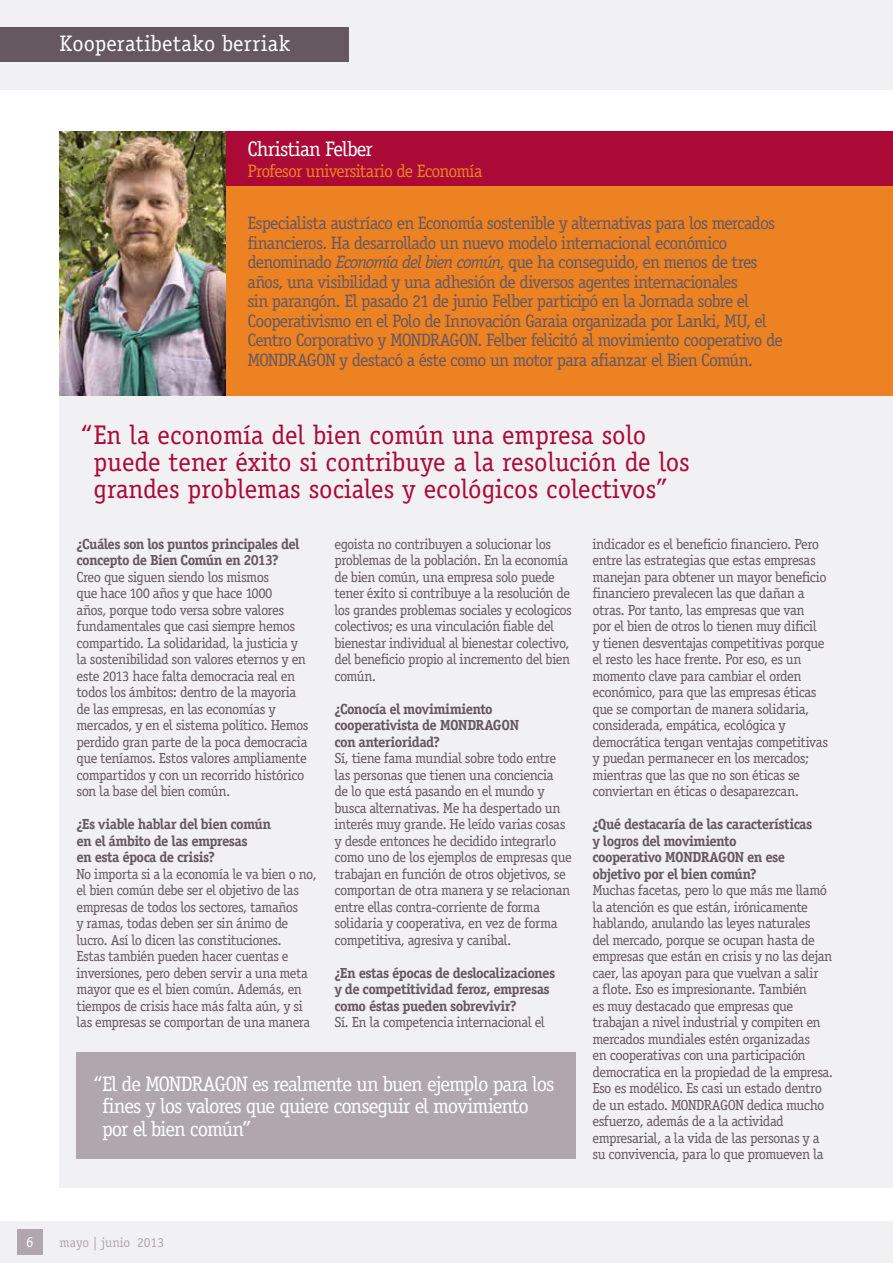
<style>
.page{position:relative;width:893px;height:1263px;background:#fff}
.page>*{position:absolute;margin:0;border:0;box-sizing:border-box;transform-origin:0 0}
.t1{font:27px/27px "Officina Serif Std";color:#ab0936}
.t2{font:22.5px "Officina Serif Std";letter-spacing:.005em;color:#fff}
.t3{font:21px/22.5px "Officina Serif Std";letter-spacing:-.05em;color:#fff}
.t4{font:18px/19.5px "Officina Serif Std";letter-spacing:-.045em;color:#655861}
.t5{font:18px "Officina Serif Std";letter-spacing:-.045em;color:#ed8223}
.t6{font:15px "Officina Serif Std";color:#fff}
.t7{font:14.7px/16.5px "Officina Serif Std";letter-spacing:-.035em;color:#655861}
.t8{font:700 14.7px/16.5px "Officina Serif Std";letter-spacing:-.04em;color:#655861}
.t9{font:13.5px "Officina Serif Std";color:#afa7ad}
.s1{font-style:italic}
</style>
<div class="page">
<div style="left:0;top:1221px;width:893px;height:42px;background:#f1f1f3"></div>
<div style="left:17px;top:1229px;width:26px;height:26px;background:#afa7ad"></div>
<div style="left:60px;top:132px;width:833px;height:1056px;background:#f1f1f3"></div>
<img style="left:60px;top:132px;width:166px;height:264px">
<div style="left:226px;top:132px;width:667px;height:54px;background:#ab0936"></div>
<div style="left:226px;top:186px;width:667px;height:210px;background:#ed8223"></div>
<div style="left:77px;top:1052px;width:499px;height:107px;background:#afa7ad"></div>
<div style="left:0;top:0;width:893px;height:89px;background:#f1f1f3"></div>
<div style="left:0;top:28px;width:349px;height:34px;background:#655861"></div>
<h2 class="t2" style="left:60px;top:30px;width:232px">Kooperatibetako berriak</h2>
<h3 class="t3" style="left:247px;top:138px;width:127px">Christian Felber</h3>
<p class="t5" style="left:247px;top:160px;width:236px">Profesor universitario de Economía</p>
<p class="t4" style="left:247px;top:213px;width:537px">Especialista austríaco en Economía sostenible y alternativas para los mercados financieros. Ha desarrollado un nuevo modelo internacional económico denominado <span class="s1">Economía del bien común</span>, que ha conseguido, en menos de tres años, una visibilidad y una adhesión de diversos agentes internacionales<br>sin parangón. El pasado 21 de junio Felber participó en la Jornada sobre el Cooperativismo en el Polo de Innovación Garaia organizada por Lanki, MU, el Centro Corporativo y MONDRAGON. Felber felicitó al movimiento cooperativo de MONDRAGON y destacó a éste como un motor para afianzar el Bien Común.</p>
<h1 class="t1" style="left:94px;top:422px;width:598px;text-indent:-13px">“En la economía del bien común una empresa solo puede tener éxito si contribuye a la resolución de los grandes problemas sociales y ecológicos colectivos”</h1>
<p class="t8" style="left:77px;top:535px;width:224px">¿Cuáles son los puntos principales del concepto de Bien Común en 2013?</p>
<p class="t7" style="left:77px;top:569px;width:234px">Creo que siguen siendo los mismos<br>que hace 100 años y que hace 1000<br>años, porque todo versa sobre valores fundamentales que casi siempre hemos compartido. La solidaridad, la justicia y la sostenibilidad son valores eternos y en este 2013 hace falta democracia real en todos los ámbitos: dentro de la mayoria de las empresas, en las economías y mercados, y en el sistema político. Hemos perdido gran parte de la poca democracia que teníamos. Estos valores ampliamente compartidos y con un recorrido histórico son la base del bien común.</p>
<p class="t8" style="left:77px;top:816px;width:196px">¿Es viable hablar del bien común en el ámbito de las empresas<br>en esta época de crisis?</p>
<p class="t7" style="left:77px;top:866px;width:242px">No importa si a la economía le va bien o no, el bien común debe ser el objetivo de las empresas de todos los sectores, tamaños<br>y ramas, todas deben ser sin ánimo de lucro. Así lo dicen las constituciones.<br>Estas también pueden hacer cuentas e inversiones, pero deben servir a una meta mayor que es el bien común. Además, en tiempos de crisis hace más falta aún, y si las empresas se comportan de una manera</p>
<p class="t7" style="left:334px;top:536px;width:239px">egoista no contribuyen a solucionar los problemas de la población. En la economía de bien común, una empresa solo puede tener éxito si contribuye a la resolución de los grandes problemas sociales y ecologicos colectivos; es una vinculación fiable del bienestar individual al bienestar colectivo, del beneficio propio al incremento del bien común.</p>
<p class="t8" style="left:334px;top:700px;width:186px">¿Conocía el movimimiento cooperativista de MONDRAGON con anterioridad?</p>
<p class="t7" style="left:334px;top:750px;width:239px">Sí, tiene fama mundial sobre todo entre las personas que tienen una conciencia<br>de lo que está pasando en el mundo y busca alternativas. Me ha despertado un interés muy grande. He leído varias cosas y desde entonces he decidido integrarlo como uno de los ejemplos de empresas que trabajan en función de otros objetivos, se comportan de otra manera y se relacionan entre ellas contra-corriente de forma solidaria y cooperativa, en vez de forma competitiva, agresiva y canibal.</p>
<p class="t8" style="left:334px;top:964px;width:222px">¿En estas épocas de deslocalizaciones y de competitividad feroz, empresas como éstas pueden sobrevivir?</p>
<p class="t7" style="left:334px;top:1014px;width:212px">Sí. En la competencia internacional el</p>
<h3 class="t3" style="left:102px;top:1072px;width:454px;text-indent:-9px">“El de MONDRAGON es realmente un buen ejemplo para los fines y los valores que quiere conseguir el movimiento por el bien común”</h3>
<p class="t7" style="left:592px;top:536px;width:237px">indicador es el beneficio financiero. Pero entre las estrategias que estas empresas manejan para obtener un mayor beneficio financiero prevalecen las que dañan a otras. Por tanto, las empresas que van<br>por el bien de otros lo tienen muy dificil<br>y tienen desventajas competitivas porque el resto les hace frente. Por eso, es un momento clave para cambiar el orden económico, para que las empresas éticas que se comportan de manera solidaria, considerada, empática, ecológica y democrática tengan ventajas competitivas y puedan permanecer en los mercados; mientras que las que no son éticas se conviertan en éticas o desaparezcan.</p>
<p class="t8" style="left:592px;top:816px;width:221px">¿Qué destacaría de las características y logros del movimiento<br>cooperativo MONDRAGON en ese objetivo por el bien común?</p>
<p class="t7" style="left:592px;top:882px;width:242px">Muchas facetas, pero lo que más me llamó la atención es que están, irónicamente hablando, anulando las leyes naturales<br>del mercado, porque se ocupan hasta de empresas que están en crisis y no las dejan caer, las apoyan para que vuelvan a salir<br>a flote. Eso es impresionante. También<br>es muy destacado que empresas que trabajan a nivel industrial y compiten en mercados mundiales estén organizadas<br>en cooperativas con una participación democratica en la propiedad de la empresa.<br>Eso es modélico. Es casi un estado dentro de un estado. MONDRAGON dedica mucho esfuerzo, además de a la actividad empresarial, a la vida de las personas y a su convivencia, para lo que promueven la</p>
<p class="t6" style="left:26px;top:1233px;width:9px">6</p>
<p class="t9" style="left:60px;top:1234px;width:106px">mayo | junio 2013</p>
</div>
